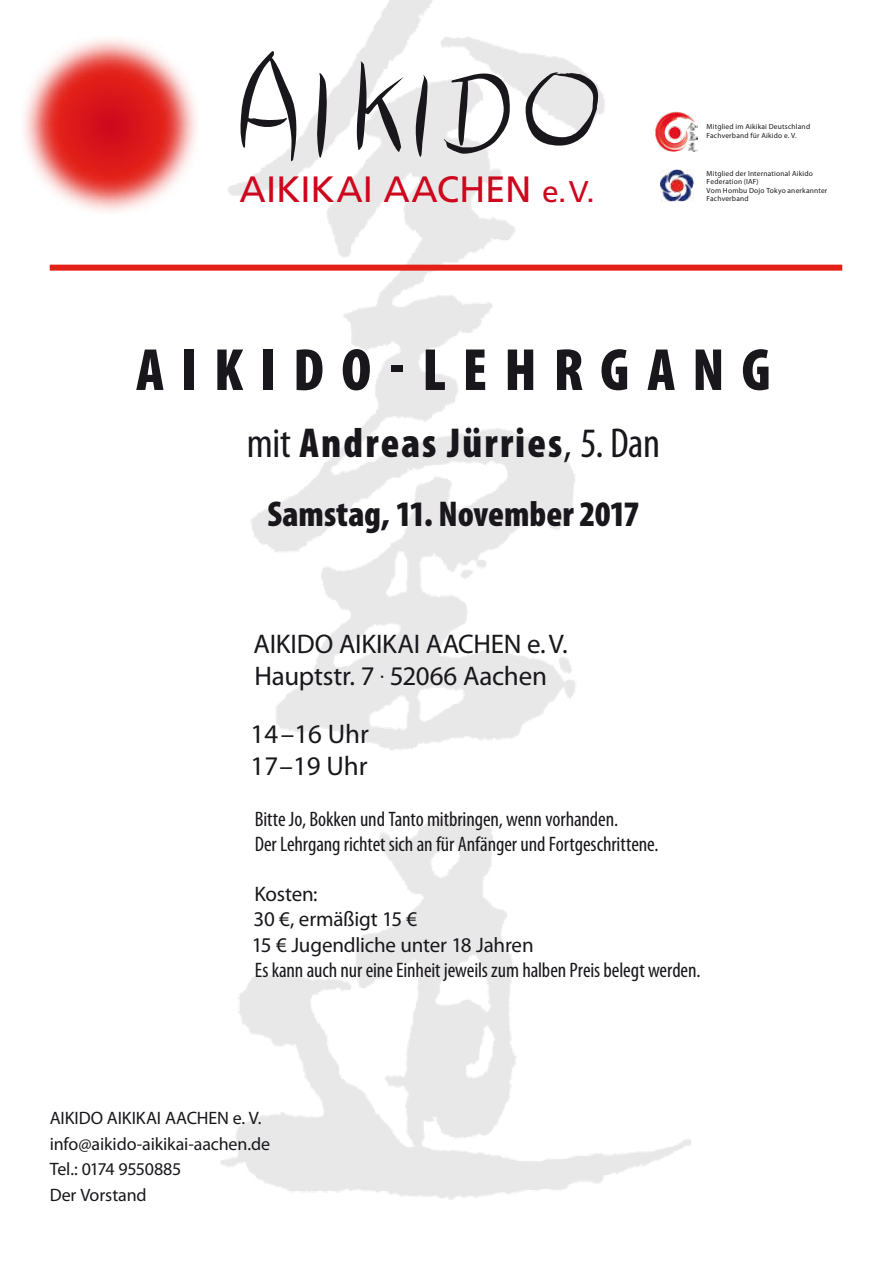
<style>
.page{position:relative;width:893px;height:1263px;background:#fff}
.page>*{position:absolute;margin:0;border:0;box-sizing:border-box;transform-origin:0 0}
.t1{font:900 condensed 60px "Myriad Pro";letter-spacing:.28em;color:#1a171c}
.t2{font:900 condensed 42px "Myriad Pro";letter-spacing:.05em;color:#1a171c}
.t3{font:36.6px "Frutiger LT Pro";letter-spacing:-.005em;color:#cd071e}
.t4{font:900 condensed 36px "Myriad Pro";color:#1a171c}
.t5{font:27px/32.4px "Myriad Pro";letter-spacing:-.005em;color:#1a171c}
.t6{font:condensed 21px/25.2px "Myriad Pro";letter-spacing:-.005em;color:#1a171c}
.t7{font:21px/25.2px "Myriad Pro";letter-spacing:-.01em;color:#1a171c}
.t8{font:18px/25.8px "Myriad Pro";letter-spacing:-.01em;color:#1a171c}
.t9{font:7.5px/8.6px "Myriad Pro";letter-spacing:.025em;color:#1a171c}
.s1{font-size:30px}
.s2{font-weight:400}
</style>
<div class="page">
<img style="left:220px;top:0;width:482px;height:1200px">
<div style="left:50px;top:265px;width:792px;height:6px;background:#e32119"></div>
<img style="left:661px;top:169px;width:32px;height:33px">
<img style="left:655px;top:111px;width:43px;height:40px">
<svg style="left:24px;top:39px;width:173px;height:173px"></svg>
<div style="left:59px;top:74px;width:102px;height:102px;background:#dc191a;border-radius:50%"></div>
<svg style="left:239px;top:51px;width:360px;height:110px"></svg>
<h3 class="t3" style="left:239px;top:167px;width:357px">AIKIKAI AACHEN <span class="s1">E. V.</span></h3>
<p class="t9" style="left:707px;top:122px;width:105px;line-height:9px">Mitglied im Aikikai Deutschland<br>Fachverband für Aikido e. V.</p>
<p class="t9" style="left:707px;top:169px;width:122px">Mitglied der International Aikido<br>Federation (IAF)<br>Vom Hombu Dojo Tokyo anerkannter</p>
<p class="t9" style="left:707px;top:194px;width:44px">Fachverband</p>
<h1 class="t1" style="left:136px;top:331px;width:636px">Aikido-Lehrgang</h1>
<h2 class="t2" style="left:247px;top:417px;width:415px"><span class="s2">mit</span> Andreas Jürries<span class="s2">, 5. Dan</span></h2>
<h3 class="t4" style="left:267px;top:491px;width:374px">Samstag, 11. November 2017</h3>
<p class="t5" style="left:254px;top:627px;width:316px">AIKIDO AIKIKAI AACHEN e. V.<br>Hauptstr. 7 . 52066 Aachen</p>
<p class="t5" style="left:250px;top:717px;width:120px">14–16 Uhr<br>17–19 Uhr</p>
<p class="t6" style="left:255px;top:806px;width:405px">Bitte Jo, Bokken und Tanto mitbringen, wenn vorhanden.<br>Der Lehrgang richtet sich an für Anfänger und Fortgeschrittene.</p>
<p class="t7" style="left:252px;top:881px;width:283px">Kosten:<br>30 €, ermäßigt 15 €<br>15 € Jugendliche unter 18 Jahren</p>
<p class="t6" style="left:255px;top:957px;width:447px">Es kann auch nur eine Einheit jeweils zum halben Preis belegt werden.</p>
<p class="t8" style="left:50px;top:1104px;width:20px">Aikido</p>
<p class="t8" style="left:107px;top:1104px;width:19px">Aikikai</p>
<p class="t8" style="left:165px;top:1104px;width:23px">Aachen</p>
<p class="t8" style="left:50px;top:1104px;width:222px;text-indent:183px">e. V. info@aikido-aikikai-aachen.de<br>Tel.: 0174 9550885<br>Der Vorstand</p>
</div>
